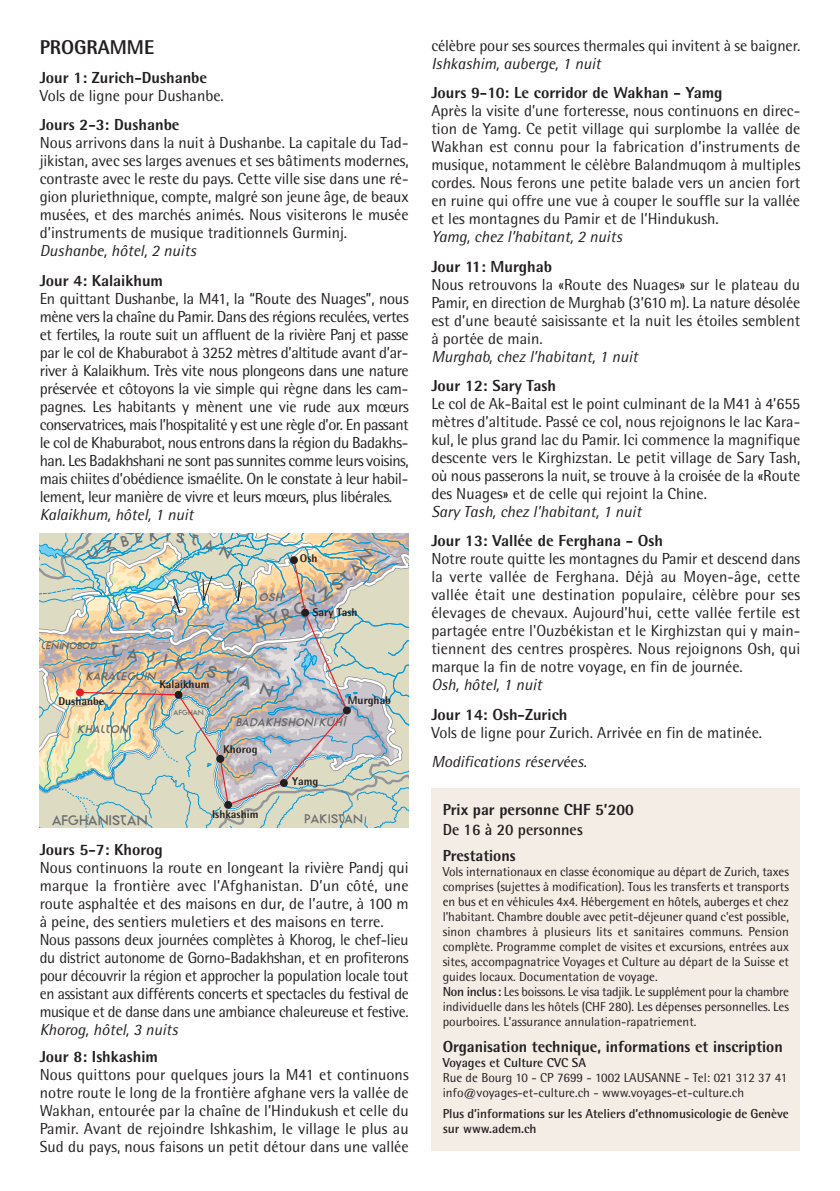
<style>
.page{position:relative;width:840px;height:1191px;background:#fff}
.page>*{position:absolute;margin:0;border:0;box-sizing:border-box;transform-origin:0 0}
.t1{font:800 20px "Rotis Semi Sans";color:#231f20}
.t2{font:16px/18px "Rotis Semi Sans";color:#231f20;text-align:justify}
.t3{font:16px/18px "Rotis Semi Sans";letter-spacing:-.02em;color:#231f20}
.t4{font:800 16px "Rotis Semi Sans";color:#231f20}
.t5{font:italic 16px "Rotis Semi Sans";color:#231f20}
.t6{font:700 16px "Rotis Semi Sans";color:#231f20}
.t7{font:13px/15px "Rotis Semi Sans";color:#231f20}
.t8{font:700 13px/15px "Rotis Semi Sans";letter-spacing:-.005em;color:#231f20}
.t9{font:700 12px "Ogr 2";color:#6d6e70}
.t10{font:800 11.2px "Rotis Semi Sans";color:#231f20}
.t11{font:700 10.8px "Ogr 2";color:#6d6e70}
.t12{font:italic 700 9.6px "Ogr 2";color:#636466}
.t13{font:italic 700 8.4px "Ogr 2";color:#636466}
.t14{font:700 6.4px "Ogr 2";color:#6d6e70}
.s1{font-weight:700}
</style>
<div class="page">
<div style="left:431px;top:788px;width:368px;height:363px;background:#f3ede6"></div>
<svg style="left:40px;top:533px;width:368px;height:294px;background:#c7c9bc"></svg>
<p class="t1" style="left:40px;top:40px;width:116px">PROGRAMME</p>
<p class="t4" style="left:40px;top:72px;width:169px">Jour 1: Zurich-Dushanbe</p>
<p class="t2" style="left:40px;top:88px;width:185px">Vols de ligne pour Dushanbe.</p>
<p class="t4" style="left:40px;top:119px;width:141px">Jours 2-3: Dushanbe</p>
<p class="t2" style="left:40px;top:135px;width:370px">Nous arrivons dans la nuit à Dushanbe. La capitale du Tad&shy;jikistan, avec ses larges avenues et ses bâtiments modernes, contraste avec le reste du pays. Cette ville sise dans une ré&shy;gion pluriethnique, compte, malgré son jeune âge, de beaux musées, et des marchés animés. Nous visiterons le musée d’instruments de musique traditionnels Gurminj.</p>
<p class="t5" style="left:40px;top:245px;width:158px">Dushanbe, hôtel, 2 nuits</p>
<p class="t4" style="left:40px;top:274px;width:125px">Jour 4: Kalaikhum</p>
<p class="t2" style="left:40px;top:291px;width:370px">En quittant Dushanbe, la M41, la “Route des Nuages”, nous mène vers la chaîne du Pamir. Dans des régions reculées, vertes et fertiles, la route suit un affluent de la rivière Panj et passe par le col de Khaburabot à 3252 mètres d’altitude avant d’ar&shy;river à Kalaikhum. Très vite nous plongeons dans une nature préservée et côtoyons la vie simple qui règne dans les cam&shy;pagnes. Les habitants y mènent une vie rude aux mœurs conservatrices, mais l’hospitalité y est une règle d’or. En passant le col de Khaburabot, nous entrons dans la région du Badakhs&shy;han. Les Badakhshani ne sont pas sunnites comme leurs voisins, mais chiites d’obédience ismaélite. On le constate à leur habil&shy;lement, leur manière de vivre et leurs mœurs, plus libérales.</p>
<p class="t5" style="left:40px;top:508px;width:155px">Kalaikhum, hôtel, 1 nuit</p>
<p class="t13" style="left:42px;top:642px;width:57px">LENINOBOD</p>
<p class="t12" style="left:86px;top:671px;width:72px">KARATEGUIN</p>
<p class="t10" style="left:159px;top:680px;width:52px">Kalaikhum</p>
<p class="t10" style="left:58px;top:697px;width:47px">Dushanbe</p>
<p class="t12" style="left:78px;top:725px;width:52px">KHALTON</p>
<p class="t14" style="left:173px;top:709px;width:33px">AFGHAN.</p>
<p class="t12" style="left:260px;top:593px;width:25px">OSH</p>
<p class="t10" style="left:300px;top:554px;width:19px">Osh</p>
<p class="t10" style="left:312px;top:608px;width:46px">Sary Tash</p>
<p class="t10" style="left:347px;top:696px;width:45px">Murghab</p>
<p class="t12" style="left:236px;top:718px;width:113px">BADAKHSHONI K≥HÍ</p>
<p class="t10" style="left:223px;top:745px;width:36px">Khorog</p>
<p class="t10" style="left:292px;top:777px;width:28px">Yamg</p>
<p class="t10" style="left:212px;top:810px;width:48px">Ishkashim</p>
<p class="t9" style="left:52px;top:815px;width:97px">AFGHANISTAN</p>
<p class="t11" style="left:304px;top:814px;width:60px">PAKISTAN</p>
<p class="t4" style="left:40px;top:844px;width:124px">Jours 5-7: Khorog</p>
<p class="t3" style="left:40px;top:860px;width:370px">Nous continuons la route en longeant la rivière Pandj qui marque la frontière avec l’Afghanistan. D’un côté, une route asphaltée et des maisons en dur, de l’autre, à 100 m à peine, des sentiers muletiers et des maisons en terre.<br>Nous passons deux journées complètes à Khorog, le chef-lieu du district autonome de Gorno-Badakhshan, et en profiterons pour découvrir la région et approcher la population locale tout en assistant aux différents concerts et spectacles du festival de musique et de danse dans une ambiance chaleureuse et festive.</p>
<p class="t5" style="left:40px;top:1024px;width:140px">Khorog, hôtel, 3 nuits</p>
<p class="t4" style="left:40px;top:1050px;width:120px">Jour 8: Ishkashim</p>
<p class="t2" style="left:40px;top:1067px;width:370px">Nous quittons pour quelques jours la M41 et continuons notre route le long de la frontière afghane vers la vallée de Wakhan, entourée par la chaîne de l’Hindukush et celle du Pamir. Avant de rejoindre Ishkashim, le village le plus au Sud du pays, nous faisons un petit détour dans une vallée</p>
<p class="t2" style="left:431px;top:38px;width:370px">célèbre pour ses sources thermales qui invitent à se baigner.</p>
<p class="t5" style="left:431px;top:58px;width:171px">Ishkashim, auberge, 1 nuit</p>
<p class="t4" style="left:431px;top:87px;width:292px">Jours 9-10: Le corridor de Wakhan - Yamg</p>
<p class="t2" style="left:431px;top:103px;width:370px">Après la visite d’une forteresse, nous continuons en direc&shy;tion de Yamg. Ce petit village qui surplombe la vallée de Wakhan est connu pour la fabrication d’instruments de musique, notamment le célèbre Balandmuqom à multiples cordes. Nous ferons une petite balade vers un ancien fort en ruine qui offre une vue à couper le souffle sur la vallée et les montagnes du Pamir et de l’Hindukush.</p>
<p class="t5" style="left:431px;top:231px;width:192px">Yamg, chez l’habitant, 2 nuits</p>
<p class="t4" style="left:431px;top:260px;width:122px">Jour 11: Murghab</p>
<p class="t2" style="left:431px;top:277px;width:370px">Nous retrouvons la «Route des Nuages» sur le plateau du Pamir, en direction de Murghab (3’610 m). La nature désolée est d’une beauté saisissante et la nuit les étoiles semblent à portée de main.</p>
<p class="t5" style="left:431px;top:350px;width:208px">Murghab, chez l’habitant, 1 nuit</p>
<p class="t4" style="left:431px;top:380px;width:126px">Jour 12: Sary Tash</p>
<p class="t2" style="left:431px;top:396px;width:370px">Le col de Ak-Baital est le point culminant de la M41 à 4’655 mètres d’altitude. Passé ce col, nous rejoignons le lac Kara&shy;kul, le plus grand lac du Pamir. Ici commence la magnifique descente vers le Kirghizstan. Le petit village de Sary Tash, où nous passerons la nuit, se trouve à la croisée de la «Route des Nuages» et de celle qui rejoint la Chine.</p>
<p class="t5" style="left:431px;top:506px;width:211px">Sary Tash, chez l’habitant, 1 nuit</p>
<p class="t4" style="left:431px;top:535px;width:233px">Jour 13: Vallée de Ferghana - Osh</p>
<p class="t2" style="left:431px;top:551px;width:370px">Notre route quitte les montagnes du Pamir et descend dans la verte vallée de Ferghana. Déjà au Moyen-âge, cette vallée était une destination populaire, célèbre pour ses élevages de chevaux. Aujourd'hui, cette vallée fertile est partagée entre l'Ouzbékistan et le Kirghizstan qui y main&shy;tiennent des centres prospères. Nous rejoignons Osh, qui marque la fin de notre voyage, en fin de journée.</p>
<p class="t5" style="left:431px;top:679px;width:112px">Osh, hôtel, 1 nuit</p>
<p class="t4" style="left:431px;top:708px;width:137px">Jour 14: Osh-Zurich</p>
<p class="t2" style="left:431px;top:725px;width:332px">Vols de ligne pour Zurich. Arrivée en fin de matinée.</p>
<p class="t5" style="left:431px;top:756px;width:157px">Modifications réservées.</p>
<p class="t4" style="left:442px;top:804px;width:193px">Prix par personne CHF 5’200</p>
<p class="t6" style="left:442px;top:824px;width:142px">De 16 à 20 personnes</p>
<p class="t4" style="left:442px;top:850px;width:74px">Prestations</p>
<p class="t7" style="left:442px;top:865px;width:347px">Vols internationaux en classe économique au départ de Zurich, taxes comprises (sujettes à modification). Tous les transferts et transports en bus et en véhicules 4x4. Hébergement en hôtels, auberges et chez l’habitant. Chambre double avec petit-déjeuner quand c'est possible, sinon chambres à plusieurs lits et sanitaires communs. Pension complète. Programme complet de visites et excursions, entrées aux sites, accompagnatrice Voyages et Culture au départ de la Suisse et guides locaux. Documentation de voyage.<br><span class="s1">Non inclus:</span> Les boissons. Le visa tadjik. Le supplément pour la chambre individuelle dans les hôtels (CHF 280). Les dépenses personnelles. Les pourboires. L’assurance annulation-rapatriement.</p>
<p class="t4" style="left:442px;top:1040px;width:341px">Organisation technique, informations et inscription</p>
<p class="t8" style="left:442px;top:1056px;width:145px">Voyages et Culture CVC SA</p>
<p class="t7" style="left:442px;top:1071px;width:346px">Rue de Bourg 10 - CP 7699 - 1002 LAUSANNE - Tel: 021 312 37 41 info@voyages-et-culture.ch - www.voyages-et-culture.ch</p>
<p class="t8" style="left:442px;top:1106px;width:347px">Plus d’informations sur les Ateliers d’ethnomusicologie de Genève sur www.adem.ch</p>
</div>
